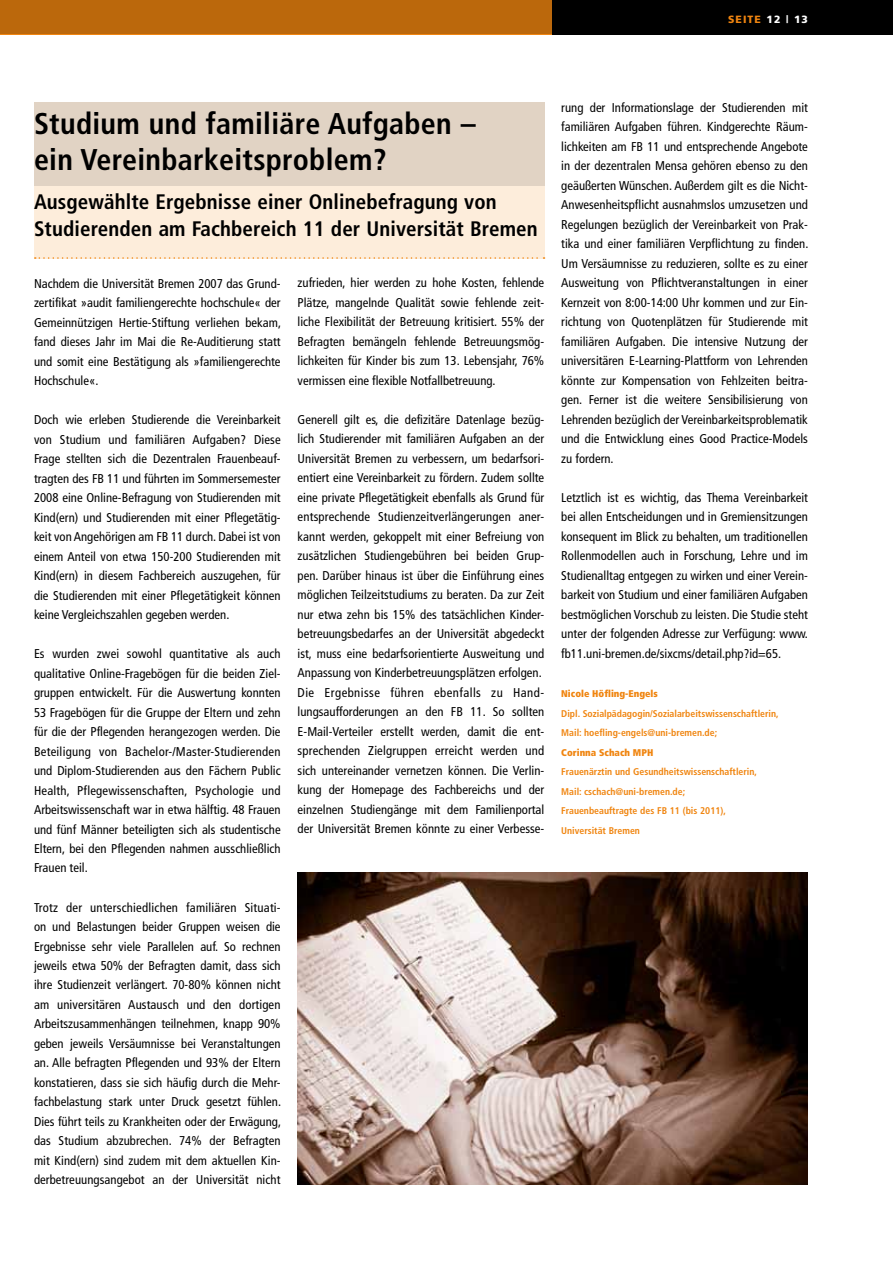
<style>
.page{position:relative;width:893px;height:1263px;background:#fff}
.page>*{position:absolute;margin:0;border:0;box-sizing:border-box;transform-origin:0 0}
.t1{font:700 condensed 30px/36px "Frutiger";letter-spacing:.01em;color:#000}
.t2{font:700 condensed 21px/27px "Frutiger";letter-spacing:.005em;color:#000}
.t3{font:condensed 12.75px/19.5px "Frutiger";color:#000;text-align:justify}
.t4{font:900 10.5px "Frutiger";letter-spacing:.1em;color:#f08510}
.t5{font:700 condensed 9.75px/19.5px "Frutiger";color:#f08510}
.t6{font:900 condensed 9.75px "Frutiger";color:#f08510}
.s1{color:#fff}
</style>
<div class="page">
<div style="left:553px;top:0;width:340px;height:34px;background:#000"></div>
<div style="left:0;top:0;width:553px;height:34px;background:#bb680c"></div>
<div style="left:34px;top:102px;width:510px;height:156px;background:#fdeddb"></div>
<div style="left:34px;top:102px;width:510px;height:84px;background:#e1d3c4"></div>
<svg style="left:35px;top:257px;width:510px;height:2px"></svg>
<img style="left:298px;top:873px;width:510px;height:312px">
<p class="t4" style="left:728px;top:13px;width:81px">Seite <span class="s1">12 | 13</span></p>
<h1 class="t1" style="left:34px;top:106px;width:443px">Studium und familiäre Aufgaben – ein Vereinbarkeitsproblem?</h1>
<h2 class="t2" style="left:34px;top:188px;width:505px">Ausgewählte Ergebnisse einer Onlinebefragung von<br>Studierenden am Fachbereich 11 der Universität Bremen</h2>
<p class="t3" style="left:34px;top:273px;width:249px">Nachdem die Universität Bremen 2007 das Grund&shy;zertifikat »audit familiengerechte hochschule« der Gemeinnützigen Hertie-Stiftung verliehen bekam, fand dieses Jahr im Mai die Re-Auditierung statt und somit eine Bestätigung als »familiengerechte Hochschule«.</p>
<p class="t3" style="left:34px;top:410px;width:248px">Doch wie erleben Studierende die Vereinbarkeit von Studium und familiären Aufgaben? Diese Frage stellten sich die Dezentralen Frauenbeauf&shy;tragten des FB 11 und führten im Sommersemester 2008 eine Online-Befragung von Studierenden mit Kind(ern) und Studierenden mit einer Pflegetätig&shy;keit von Angehörigen am FB 11 durch. Dabei ist von einem Anteil von etwa 150-200 Studierenden mit Kind(ern) in diesem Fachbereich auszugehen, für die Studierenden mit einer Pflegetätigkeit können keine Vergleichszahlen gegeben werden.</p>
<p class="t3" style="left:34px;top:644px;width:248px">Es wurden zwei sowohl quantitative als auch qualitative Online-Fragebögen für die beiden Ziel&shy;gruppen entwickelt. Für die Auswertung konnten 53 Fragebögen für die Gruppe der Eltern und zehn für die der Pflegenden herangezogen werden. Die Beteiligung von Bachelor-/Master-Studierenden und Diplom-Studierenden aus den Fächern Public Health, Pflegewissenschaften, Psychologie und Arbeitswissenschaft war in etwa hälftig. 48 Frauen und fünf Männer beteiligten sich als studentische Eltern, bei den Pflegenden nahmen ausschließlich Frauen teil.</p>
<p class="t3" style="left:34px;top:897px;width:249px">Trotz der unterschiedlichen familiären Situati&shy;on und Belastungen beider Gruppen weisen die Ergebnisse sehr viele Parallelen auf. So rechnen jeweils etwa 50% der Befragten damit, dass sich ihre Studienzeit verlängert. 70-80% können nicht am universitären Austausch und den dortigen Arbeitszusammenhängen teilnehmen, knapp 90% geben jeweils Versäumnisse bei Veranstaltungen an. Alle befragten Pflegenden und 93% der Eltern konstatieren, dass sie sich häufig durch die Mehr&shy;fachbelastung stark unter Druck gesetzt fühlen.<br>Dies führt teils zu Krankheiten oder der Erwägung, das Studium abzubrechen. 74% der Befragten mit Kind(ern) sind zudem mit dem aktuellen Kin&shy;derbetreuungsangebot an der Universität nicht</p>
<p class="t3" style="left:298px;top:273px;width:248px">zufrieden, hier werden zu hohe Kosten, fehlende Plätze, mangelnde Qualität sowie fehlende zeit&shy;liche Flexibilität der Betreuung kritisiert. 55% der Befragten bemängeln fehlende Betreuungsmög&shy;lichkeiten für Kinder bis zum 13. Lebensjahr, 76% vermissen eine flexible Notfallbetreuung.</p>
<p class="t3" style="left:298px;top:410px;width:248px;text-align:left">Generell gilt es, die defizitäre Datenlage bezüg&shy;lich Studierender mit familiären Aufgaben an der Universität Bremen zu verbessern, um bedarfsori&shy;entiert eine Vereinbarkeit zu fördern. Zudem sollte eine private Pflegetätigkeit ebenfalls als Grund für entsprechende Studienzeitverlängerungen aner&shy;kannt werden, gekoppelt mit einer Befreiung von zusätzlichen Studiengebühren bei beiden Grup&shy;pen. Darüber hinaus ist über die Einführung eines möglichen Teilzeitstudiums zu beraten. Da zur Zeit nur etwa zehn bis 15% des tatsächlichen Kinder&shy;betreuungsbedarfes an der Universität abgedeckt ist, muss eine bedarfsorientierte Ausweitung und Anpassung von Kinderbetreuungsplätzen erfolgen.<br>Die Ergebnisse führen ebenfalls zu Hand&shy;lungsaufforderungen an den FB 11. So sollten E-Mail-Verteiler erstellt werden, damit die ent&shy;sprechenden Zielgruppen erreicht werden und sich untereinander vernetzen können. Die Verlin&shy;kung der Homepage des Fachbereichs und der einzelnen Studiengänge mit dem Familienportal der Universität Bremen könnte zu einer Verbesse-</p>
<p class="t3" style="left:561px;top:98px;width:249px">rung der Informationslage der Studierenden mit familiären Aufgaben führen. Kindgerechte Räum&shy;lichkeiten am FB 11 und entsprechende Angebote in der dezentralen Mensa gehören ebenso zu den geäußerten Wünschen. Außerdem gilt es die Nicht-Anwesenheitspflicht ausnahmslos umzusetzen und Regelungen bezüglich der Vereinbarkeit von Prak&shy;tika und einer familiären Verpflichtung zu finden.<br>Um Versäumnisse zu reduzieren, sollte es zu einer Ausweitung von Pflichtveranstaltungen in einer Kernzeit von 8:00-14:00 Uhr kommen und zur Ein&shy;richtung von Quotenplätzen für Studierende mit familiären Aufgaben. Die intensive Nutzung der universitären E-Learning-Plattform von Lehrenden könnte zur Kompensation von Fehlzeiten beitra&shy;gen. Ferner ist die weitere Sensibilisierung von Lehrenden bezüglich der Vereinbarkeitsproblematik und die Entwicklung eines Good Practice-Models zu fordern.</p>
<p class="t3" style="left:561px;top:488px;width:248px">Letztlich ist es wichtig, das Thema Vereinbarkeit bei allen Entscheidungen und in Gremiensitzungen konsequent im Blick zu behalten, um traditionellen Rollenmodellen auch in Forschung, Lehre und im Studienalltag entgegen zu wirken und einer Verein&shy;barkeit von Studium und einer familiären Aufgaben bestmöglichen Vorschub zu leisten. Die Studie steht unter der folgenden Adresse zur Verfügung: www. fb11.uni-bremen.de/sixcms/detail.php?id=65.</p>
<p class="t6" style="left:561px;top:688px;width:98px">Nicole Höfling-Engels</p>
<p class="t5" style="left:561px;top:703px;width:219px">Dipl. Sozialpädagogin/Sozialarbeitswissenschaftlerin,<br>Mail: hoefling-engels@uni-bremen.de;</p>
<p class="t6" style="left:561px;top:746px;width:94px">Corinna Schach MPH</p>
<p class="t5" style="left:561px;top:762px;width:197px">Frauenärztin und Gesundheitswissenschaftlerin, Mail: cschach@uni-bremen.de; Frauenbeauftragte des FB 11 (bis 2011), Universität Bremen</p>
</div>
